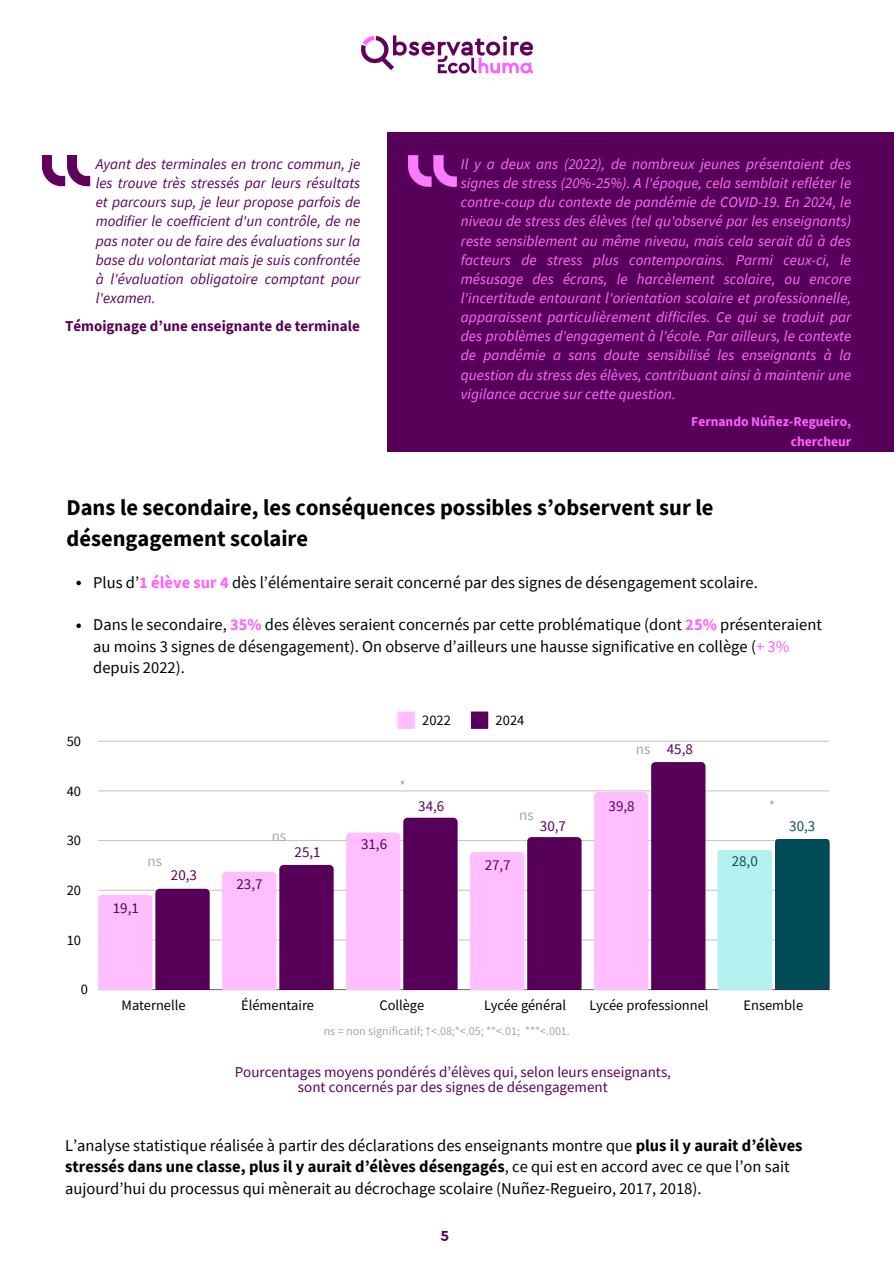
<style>
.page{position:relative;width:894px;height:1264px;background:#fff}
.page>*{position:absolute;margin:0;border:0;box-sizing:border-box;transform-origin:0 0}
.t1{font:700 22.5px/31.5px "Source Sans Pro";color:#010002}
.t2{font:16.5px/21.3px "Source Sans Pro";color:#000}
.t3{font:italic 15px/19.2px "Source Sans Pro";color:#ff6eff;text-align:justify}
.t4{font:italic 15px/19.2px "Source Sans Pro";color:#570059;text-align:justify}
.t5{font:15px/15.8px "Source Sans Pro";color:#570059;text-align:center}
.t6{font:700 15px "Source Sans Pro";color:#570059}
.t7{font:15px "Source Sans Pro";color:#a6a6a6}
.t8{font:15px "Source Sans Pro";color:#0f4c55}
.t9{font:700 15px "Cera Basic";color:#570059}
.t10{font:14.4px "Source Sans Pro";color:#000}
.t11{font:700 13.5px/20.2px "Source Sans Pro";color:#ff61ff;text-align:right}
.t12{font:12px "Source Sans Pro";color:#a6a6a6}
.s1{font-weight:700;color:#ff61ff}
.s2{color:#ff61ff}
.s3{font-weight:700}
</style>
<div class="page">
<div style="left:387px;top:132px;width:506px;height:320px;background:#570059"></div>
<img style="left:408px;top:155px;width:48px;height:32px">
<img style="left:361px;top:35px;width:172px;height:39px">
<img style="left:42px;top:155px;width:49px;height:32px">
<svg style="left:397px;top:711px;width:18px;height:18px"></svg>
<svg style="left:470px;top:711px;width:18px;height:18px"></svg>
<hr style="left:98px;top:939px;width:731px;height:1px;background:#000">
<hr style="left:98px;top:890px;width:731px;height:1px;background:#000">
<hr style="left:98px;top:840px;width:731px;height:1px;background:#000">
<hr style="left:98px;top:790px;width:731px;height:1px;background:#000">
<hr style="left:98px;top:741px;width:731px;height:1px;background:#000">
<hr style="left:98px;top:989px;width:731px;height:1px;background:#000">
<svg style="left:98px;top:888px;width:112px;height:101px;background:#ae67af"></svg>
<svg style="left:222px;top:864px;width:111px;height:125px;background:#af67b0"></svg>
<svg style="left:346px;top:817px;width:111px;height:172px;background:#ae67ae"></svg>
<svg style="left:470px;top:837px;width:111px;height:152px;background:#ad66ae"></svg>
<svg style="left:593px;top:762px;width:112px;height:227px;background:#ae69af"></svg>
<svg style="left:717px;top:839px;width:112px;height:150px"></svg>
<div style="left:717px;top:849px;width:54px;height:140px;background:#b4f2f1;border-radius:3px"></div>
<div style="left:775px;top:838px;width:54px;height:151px;background:#004c56;border-radius:3px"></div>
<svg style="left:76px;top:580px;width:5px;height:5px"></svg>
<svg style="left:76px;top:623px;width:5px;height:5px"></svg>
<h3 class="t4" style="left:96px;top:154px;width:266px">Ayant des terminales en tronc commun, je les trouve très stressés par leurs résultats et parcours sup, je leur propose parfois de modifier le coefficient d'un contrôle, de ne pas noter ou de faire des évaluations sur la base du volontariat mais je suis confrontée à l'évaluation obligatoire comptant pour l'examen.</h3>
<h3 class="t3" style="left:461px;top:154px;width:391px">Il y a deux ans (2022), de nombreux jeunes présentaient des signes de stress (20%-25%). A l'époque, cela semblait refléter le contre-coup du contexte de pandémie de COVID-19. En 2024, le niveau de stress des élèves (tel qu'observé par les enseignants) reste sensiblement au même niveau, mais cela serait dû à des facteurs de stress plus contemporains. Parmi ceux-ci, le mésusage des écrans, le harcèlement scolaire, ou encore l'incertitude entourant l'orientation scolaire et professionnelle, apparaissent particulièrement difficiles. Ce qui se traduit par des problèmes d'engagement à l'école. Par ailleurs, le contexte de pandémie a sans doute sensibilisé les enseignants à la question du stress des élèves, contribuant ainsi à maintenir une vigilance accrue sur cette question.</h3>
<p class="t6" style="left:65px;top:316px;width:296px">Témoignage d’une enseignante de terminale</p>
<h2 class="t11" style="left:691px;top:411px;width:161px">Fernando Núñez-Regueiro, chercheur</h2>
<p class="t1" style="left:66px;top:491px;width:648px">Dans le secondaire, les conséquences possibles s’observent sur le désengagement scolaire</p>
<p class="t2" style="left:93px;top:571px;width:666px">Plus d’<span class="s1">1 élève sur 4</span> dès l’élémentaire serait concerné par des signes de désengagement scolaire.</p>
<h3 class="t2" style="left:93px;top:613px;width:730px">Dans le secondaire, <span class="s1">35%</span> des élèves seraient concernés par cette problématique (dont <span class="s1">25%</span> présenteraient au moins 3 signes de désengagement). On observe d’ailleurs une hausse significative en collège (<span class="s2">+ 3% </span>depuis 2022).</h3>
<p class="t10" style="left:67px;top:731px;width:23px">500</p>
<p class="t10" style="left:67px;top:781px;width:23px">400</p>
<p class="t10" style="left:67px;top:831px;width:23px">300</p>
<p class="t10" style="left:67px;top:880px;width:23px">200</p>
<p class="t10" style="left:67px;top:930px;width:23px">100</p>
<p class="t10" style="left:81px;top:980px;width:9px">0</p>
<h3 class="t5" style="left:113px;top:899px;width:28px">19,1</h3>
<h3 class="t7" style="left:148px;top:851px;width:16px">ns</h3>
<h3 class="t5" style="left:171px;top:866px;width:28px">20,3</h3>
<h3 class="t5" style="left:236px;top:875px;width:28px">23,7</h3>
<h3 class="t7" style="left:271px;top:826px;width:16px">ns</h3>
<p class="t5" style="left:294px;top:844px;width:28px">25,1</p>
<p class="t10" style="left:422px;top:710px;width:30px">2022</p>
<p class="t10" style="left:495px;top:710px;width:30px">2024</p>
<h3 class="t5" style="left:361px;top:835px;width:28px">31,6</h3>
<p class="t7" style="left:399px;top:776px;width:8px">*</p>
<h3 class="t5" style="left:418px;top:798px;width:28px">34,6</h3>
<h3 class="t7" style="left:519px;top:805px;width:16px">ns</h3>
<h3 class="t5" style="left:539px;top:818px;width:28px">30,7</h3>
<h3 class="t5" style="left:484px;top:856px;width:28px">27,7</h3>
<p class="t7" style="left:635px;top:739px;width:16px">ns</p>
<h3 class="t5" style="left:666px;top:741px;width:28px">45,8</h3>
<h3 class="t5" style="left:608px;top:798px;width:28px">39,8</h3>
<h3 class="t7" style="left:768px;top:796px;width:8px">*</h3>
<h3 class="t8" style="left:731px;top:851px;width:28px">28,0</h3>
<h3 class="t8" style="left:789px;top:816px;width:28px">30,3</h3>
<p class="t10" style="left:121px;top:996px;width:66px">Maternelle</p>
<p class="t10" style="left:241px;top:996px;width:75px">Élémentaire</p>
<p class="t10" style="left:379px;top:996px;width:46px">Collège</p>
<p class="t10" style="left:484px;top:996px;width:83px">Lycée général</p>
<p class="t10" style="left:589px;top:996px;width:120px">Lycée professionnel</p>
<p class="t10" style="left:743px;top:996px;width:61px">Ensemble</p>
<p class="t12" style="left:323px;top:1023px;width:248px">ns = non significatif; †&lt;.08;*&lt;.05; **&lt;.01; ***&lt;.001.</p>
<h3 class="t5" style="left:235px;top:1063px;width:437px">Pourcentages moyens pondérés d’élèves qui, selon leurs enseignants, sont concernés par des signes de désengagement</h3>
<h4 class="t2" style="left:65px;top:1134px;width:738px">L’analyse statistique réalisée à partir des déclarations des enseignants montre que <span class="s3">plus il y aurait d’élèves stressés dans une classe, plus il y aurait d’élèves désengagés</span>, ce qui est en accord avec ce que l’on sait aujourd’hui du processus qui mènerait au décrochage scolaire (Nuñez-Regueiro, 2017, 2018).</h4>
<h1 class="t9" style="left:440px;top:1223px;width:10px">5</h1>
</div>
